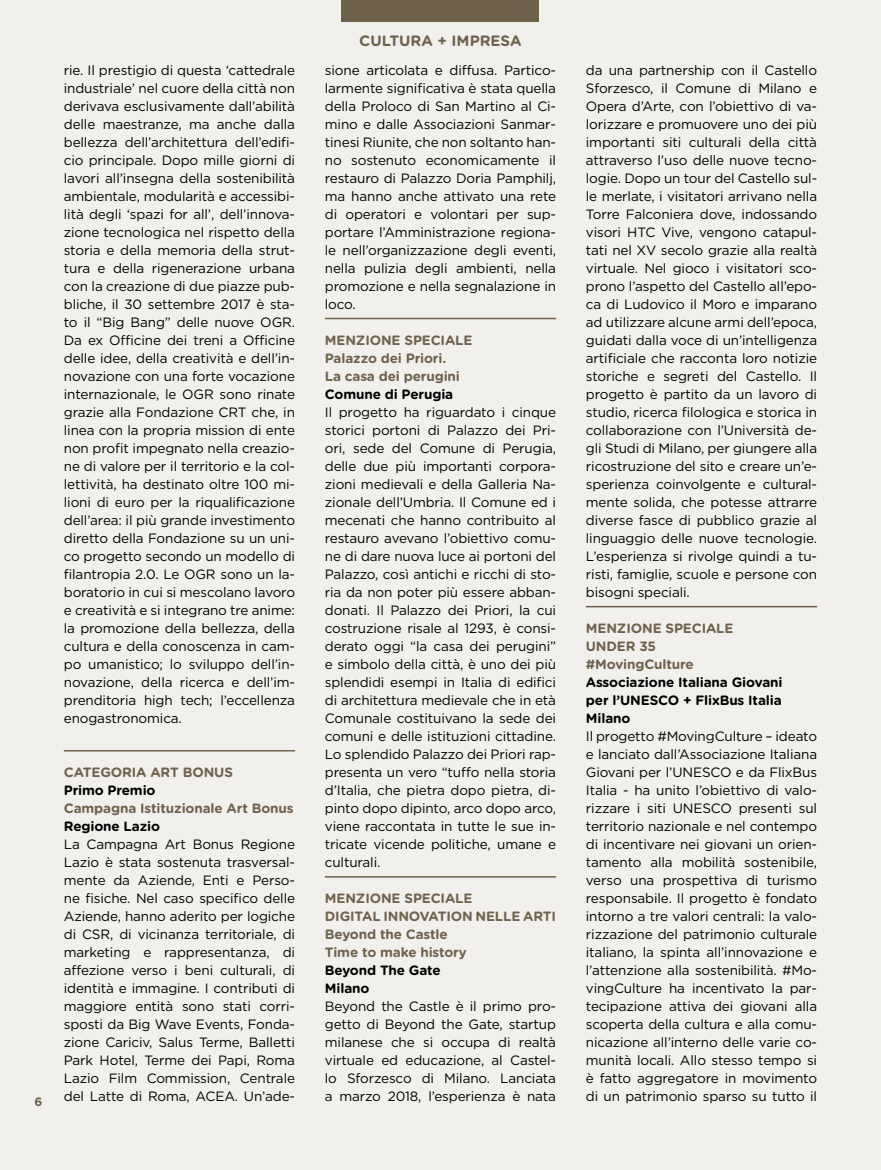
<style>
.page{position:relative;width:881px;height:1170px;background:#fff}
.page>*{position:absolute;margin:0;border:0;box-sizing:border-box;transform-origin:0 0}
.t1{font:700 15px "Gotham Rounded";color:#6f624d}
.t2{font:13.5px/18px "Gotham";letter-spacing:-.01em;color:#000;text-align:justify}
.t3{font:700 13.5px/18px "Gotham Rounded";letter-spacing:-.01em;color:#6f624d}
.t4{font:700 13.5px/18px "Gotham Rounded";letter-spacing:-.01em;color:#000}
.t5{font:700 12px "Gotham Rounded";color:#6f624d}
</style>
<div class="page">
<div style="left:0;top:0;width:880px;height:1169px;background:#f2f0ec"></div>
<hr style="left:880px;top:0;width:1px;height:1169px;background:#f2f0ec">
<div style="left:341px;top:0;width:198px;height:21px;background:#6f624d"></div>
<hr style="left:64px;top:750px;width:231px;height:1px;background:#6f624d">
<hr style="left:325px;top:318px;width:231px;height:1px;background:#6f624d">
<hr style="left:325px;top:876px;width:231px;height:1px;background:#6f624d">
<hr style="left:585px;top:606px;width:231px;height:1px;background:#6f624d">
<p class="t5" style="left:35px;top:1092px;width:9px">6</p>
<p class="t2" style="left:64px;top:61px;width:233px">rie. Il prestigio di questa ‘cattedrale industriale’ nel cuore della città non derivava esclusivamente dall’abilità delle maestranze, ma anche dalla bellezza dell’architettura dell’edifi&shy;cio principale. Dopo mille giorni di lavori all’insegna della sostenibilità ambientale, modularità e accessibi&shy;lità degli ‘spazi for all’, dell’innova&shy;zione tecnologica nel rispetto della storia e della memoria della strut&shy;tura e della rigenerazione urbana con la creazione di due piazze pub&shy;bliche, il 30 settembre 2017 è sta&shy;to il “Big Bang” delle nuove OGR.<br>Da ex Officine dei treni a Officine delle idee, della creatività e dell’in&shy;novazione con una forte vocazione internazionale, le OGR sono rinate grazie alla Fondazione CRT che, in linea con la propria mission di ente non profit impegnato nella creazio&shy;ne di valore per il territorio e la col&shy;lettività, ha destinato oltre 100 mi&shy;lioni di euro per la riqualificazione dell’area: il più grande investimento diretto della Fondazione su un uni&shy;co progetto secondo un modello di filantropia 2.0. Le OGR sono un la&shy;boratorio in cui si mescolano lavoro e creatività e si integrano tre anime: la promozione della bellezza, della cultura e della conoscenza in cam&shy;po umanistico; lo sviluppo dell’in&shy;novazione, della ricerca e dell’im&shy;prenditoria high tech; l’eccellenza enogastronomica.</p>
<p class="t3" style="left:64px;top:762px;width:171px">CATEGORIA ART BONUS</p>
<p class="t4" style="left:64px;top:780px;width:93px">Primo Premio</p>
<p class="t3" style="left:64px;top:798px;width:231px">Campagna Istituzionale Art Bonus</p>
<p class="t4" style="left:64px;top:816px;width:98px">Regione Lazio</p>
<p class="t2" style="left:64px;top:834px;width:233px">La Campagna Art Bonus Regione Lazio è stata sostenuta trasversal&shy;mente da Aziende, Enti e Perso&shy;ne fisiche. Nel caso specifico delle Aziende, hanno aderito per logiche di CSR, di vicinanza territoriale, di marketing e rappresentanza, di affezione verso i beni culturali, di identità e immagine. I contributi di maggiore entità sono stati corri&shy;sposti da Big Wave Events, Fonda&shy;zione Cariciv, Salus Terme, Balletti Park Hotel, Terme dei Papi, Roma Lazio Film Commission, Centrale del Latte di Roma, ACEA. Un’ade-</p>
<p class="t1" style="left:359px;top:30px;width:164px">CULTURA + IMPRESA</p>
<p class="t2" style="left:325px;top:61px;width:233px">sione articolata e diffusa. Partico&shy;larmente significativa è stata quella della Proloco di San Martino al Ci&shy;mino e dalle Associazioni Sanmar&shy;tinesi Riunite, che non soltanto han&shy;no sostenuto economicamente il restauro di Palazzo Doria Pamphilj, ma hanno anche attivato una rete di operatori e volontari per sup&shy;portare l’Amministrazione regiona&shy;le nell’organizzazione degli eventi, nella pulizia degli ambienti, nella promozione e nella segnalazione in loco.</p>
<p class="t3" style="left:325px;top:330px;width:149px">MENZIONE SPECIALE<br>Palazzo dei Priori.<br>La casa dei perugini</p>
<p class="t4" style="left:325px;top:384px;width:130px">Comune di Perugia</p>
<p class="t2" style="left:325px;top:402px;width:233px">Il progetto ha riguardato i cinque storici portoni di Palazzo dei Pri&shy;ori, sede del Comune di Perugia, delle due più importanti corpora&shy;zioni medievali e della Galleria Na&shy;zionale dell’Umbria. Il Comune ed i mecenati che hanno contribuito al restauro avevano l’obiettivo comu&shy;ne di dare nuova luce ai portoni del Palazzo, così antichi e ricchi di sto&shy;ria da non poter più essere abban&shy;donati. Il Palazzo dei Priori, la cui costruzione risale al 1293, è consi&shy;derato oggi “la casa dei perugini” e simbolo della città, è uno dei più splendidi esempi in Italia di edifici di architettura medievale che in età Comunale costituivano la sede dei comuni e delle istituzioni cittadine.<br>Lo splendido Palazzo dei Priori rap&shy;presenta un vero “tuffo nella storia d’Italia, che pietra dopo pietra, di&shy;pinto dopo dipinto, arco dopo arco, viene raccontata in tutte le sue in&shy;tricate vicende politiche, umane e culturali.</p>
<p class="t3" style="left:325px;top:888px;width:233px">MENZIONE SPECIALE<br>DIGITAL INNOVATION NELLE ARTI<br>Beyond the Castle<br>Time to make history</p>
<p class="t4" style="left:325px;top:960px;width:117px">Beyond The Gate<br>Milano</p>
<p class="t2" style="left:325px;top:996px;width:233px">Beyond the Castle è il primo pro&shy;getto di Beyond the Gate, startup milanese che si occupa di realtà virtuale ed educazione, al Castel&shy;lo Sforzesco di Milano. Lanciata a marzo 2018, l’esperienza è nata</p>
<p class="t2" style="left:585px;top:61px;width:233px">da una partnership con il Castello Sforzesco, il Comune di Milano e Opera d’Arte, con l’obiettivo di va&shy;lorizzare e promuovere uno dei più importanti siti culturali della città attraverso l’uso delle nuove tecno&shy;logie. Dopo un tour del Castello sul&shy;le merlate, i visitatori arrivano nella Torre Falconiera dove, indossando visori HTC Vive, vengono catapul&shy;tati nel XV secolo grazie alla realtà virtuale. Nel gioco i visitatori sco&shy;prono l’aspetto del Castello all’epo&shy;ca di Ludovico il Moro e imparano ad utilizzare alcune armi dell’epoca, guidati dalla voce di un’intelligenza artificiale che racconta loro notizie storiche e segreti del Castello. Il progetto è partito da un lavoro di studio, ricerca filologica e storica in collaborazione con l’Università de&shy;gli Studi di Milano, per giungere alla ricostruzione del sito e creare un’e&shy;sperienza coinvolgente e cultural&shy;mente solida, che potesse attrarre diverse fasce di pubblico grazie al linguaggio delle nuove tecnologie.<br>L’esperienza si rivolge quindi a tu&shy;risti, famiglie, scuole e persone con bisogni speciali.</p>
<p class="t3" style="left:585px;top:618px;width:149px">MENZIONE SPECIALE<br>UNDER 35 #MovingCulture</p>
<p class="t4" style="left:585px;top:672px;width:198px;text-align:justify">Associazione Italiana Giovani per l’UNESCO + FlixBus Italia Milano</p>
<p class="t2" style="left:585px;top:726px;width:233px">Il progetto #MovingCulture – ideato e lanciato dall’Associazione Italiana Giovani per l’UNESCO e da FlixBus Italia - ha unito l’obiettivo di valo&shy;rizzare i siti UNESCO presenti sul territorio nazionale e nel contempo di incentivare nei giovani un orien&shy;tamento alla mobilità sostenibile, verso una prospettiva di turismo responsabile. Il progetto è fondato intorno a tre valori centrali: la valo&shy;rizzazione del patrimonio culturale italiano, la spinta all’innovazione e l’attenzione alla sostenibilità. #Mo&shy;vingCulture ha incentivato la par&shy;tecipazione attiva dei giovani alla scoperta della cultura e alla comu&shy;nicazione all’interno delle varie co&shy;munità locali. Allo stesso tempo si è fatto aggregatore in movimento di un patrimonio sparso su tutto il</p>
</div>
